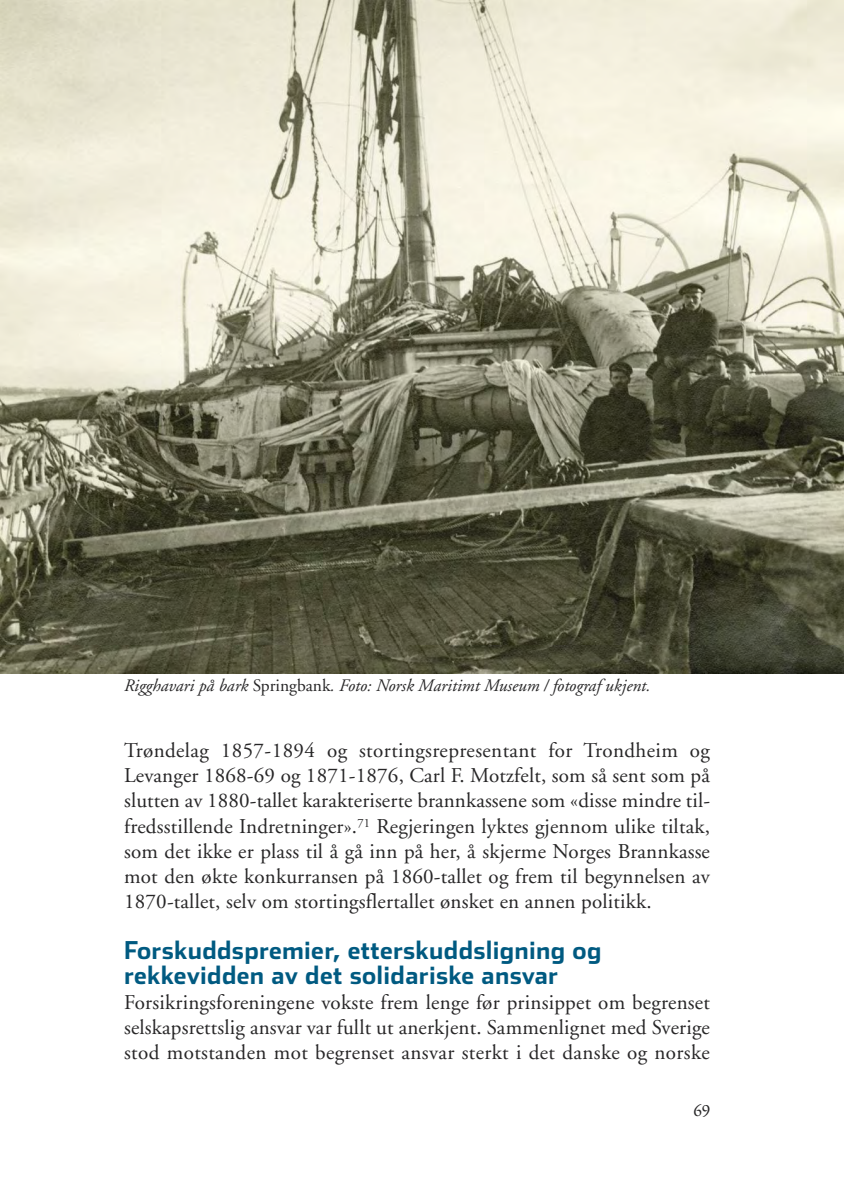
<style>
.page{position:relative;width:844px;height:1191px;background:#fff}
.page>*{position:absolute;margin:0;border:0;box-sizing:border-box;transform-origin:0 0}
.t1{font:700 24.5px/25.2px "Stainless";letter-spacing:.015em;color:#005a81}
.t2{font:21px/25.2px "Adobe Garamond";letter-spacing:.015em;color:#272627;text-align:justify}
.t3{font:italic 17.5px "Adobe Garamond";color:#272627}
.t4{font:17.5px "Garamond Premr Pro";color:#272627}
.s1{font-style:normal}
</style>
<div class="page">
<img style="left:0;top:0;width:843px;height:673px">
<p class="t3" style="left:124px;top:678px;width:527px">Rigghavari på bark <span class="s1">Springbank</span>. Foto: Norsk Maritimt Museum / fotograf ukjent.</p>
<p class="t2" style="left:124px;top:739px;width:587px">Trøndelag 1857-1894 og stortingsrepresentant for Trondheim og Levanger 1868-69 og 1871-1876, Carl F. Motzfelt, som så sent som på slutten av 1880-tallet karakteriserte brannkassene som «disse mindre til&shy;fredsstillende Indretninger».<sup>71</sup> Regjeringen lyktes gjennom ulike tiltak, som det ikke er plass til å gå inn på her, å skjerme Norges Brannkasse mot den økte konkurransen på 1860-tallet og frem til begynnelsen av 1870-tallet, selv om stortingsflertallet ønsket en annen politikk.</p>
<p class="t1" style="left:124px;top:937px;width:478px">Forskuddspremier, etterskuddsligning og rekkevidden av det solidariske ansvar</p>
<p class="t2" style="left:124px;top:991px;width:587px">Forsikringsforeningene vokste frem lenge før prinsippet om begrenset selskapsrettslig ansvar var fullt ut anerkjent. Sammenlignet med Sverige stod motstanden mot begrenset ansvar sterkt i det danske og norske</p>
<p class="t4" style="left:693px;top:1104px;width:19px">69</p>
</div>
